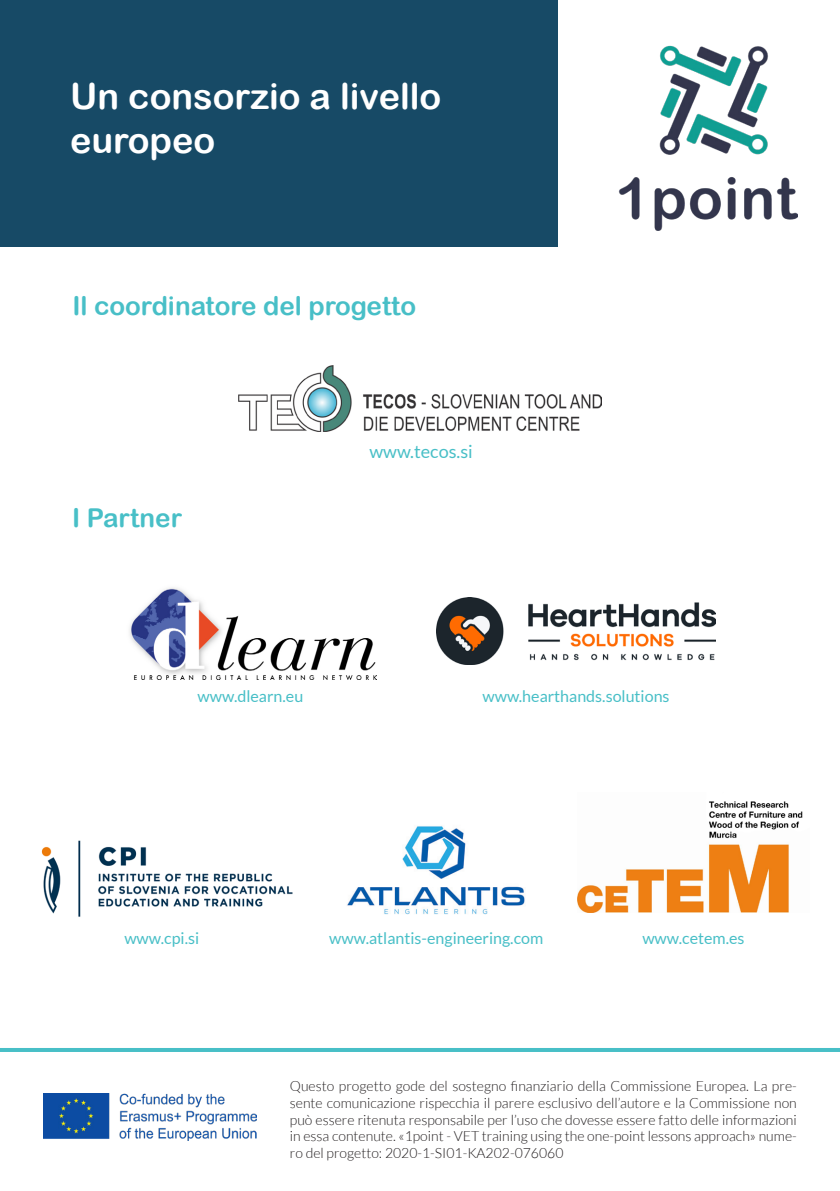
<style>
.page{position:relative;width:840px;height:1191px;background:#fff}
.page>*{position:absolute;margin:0;border:0;box-sizing:border-box;transform-origin:0 0}
.t1{font:36px/43.2px "Arial Rounded MT Bold";color:#fff}
.t2{font:26px "Arial Rounded MT Bold";color:#48bfc7}
.t3{font:18px "Lato";color:#48bfc7}
.t4{font:16px "Lato";color:#48bfc7}
.t5{font:300 14px/16.8px "Lato";color:#231f20;text-align:justify}
</style>
<div class="page">
<svg style="left:0;top:1048px;width:839px;height:93px"></svg>
<div style="left:0;top:0;width:557px;height:246px;background:#174a66"></div>
<img style="left:129px;top:588px;width:247px;height:91px">
<img style="left:436px;top:597px;width:278px;height:67px">
<img style="left:41px;top:840px;width:252px;height:77px">
<img style="left:577px;top:801px;width:226px;height:112px">
<img style="left:44px;top:1094px;width:213px;height:46px">
<img style="left:238px;top:365px;width:363px;height:66px">
<img style="left:347px;top:826px;width:178px;height:89px">
<img style="left:618px;top:45px;width:179px;height:185px">
<p class="t1" style="left:70px;top:74px;width:372px">Un consorzio a livello europeo</p>
<p class="t2" style="left:72px;top:291px;width:345px">Il coordinatore del progetto</p>
<p class="t2" style="left:72px;top:502px;width:111px">I Partner</p>
<p class="t3" style="left:369px;top:441px;width:105px">www.tecos.si</p>
<p class="t4" style="left:197px;top:687px;width:107px">www.dlearn.eu</p>
<p class="t4" style="left:482px;top:687px;width:188px">www.hearthands.solutions</p>
<p class="t4" style="left:124px;top:929px;width:76px">www.cpi.si</p>
<p class="t4" style="left:329px;top:929px;width:215px">www.atlantis-engineering.com</p>
<p class="t4" style="left:642px;top:929px;width:104px">www.cetem.es</p>
<p class="t5" style="left:290px;top:1077px;width:508px">Questo progetto gode del sostegno finanziario della Commissione Europea. La pre&shy;sente comunicazione rispecchia il parere esclusivo dell’autore e la Commissione non può essere ritenuta responsabile per l’uso che dovesse essere fatto delle informazioni in essa contenute. «1point - VET training using the one-point lessons approach» nume&shy;ro del progetto: 2020-1-SI01-KA202-076060</p>
</div>
